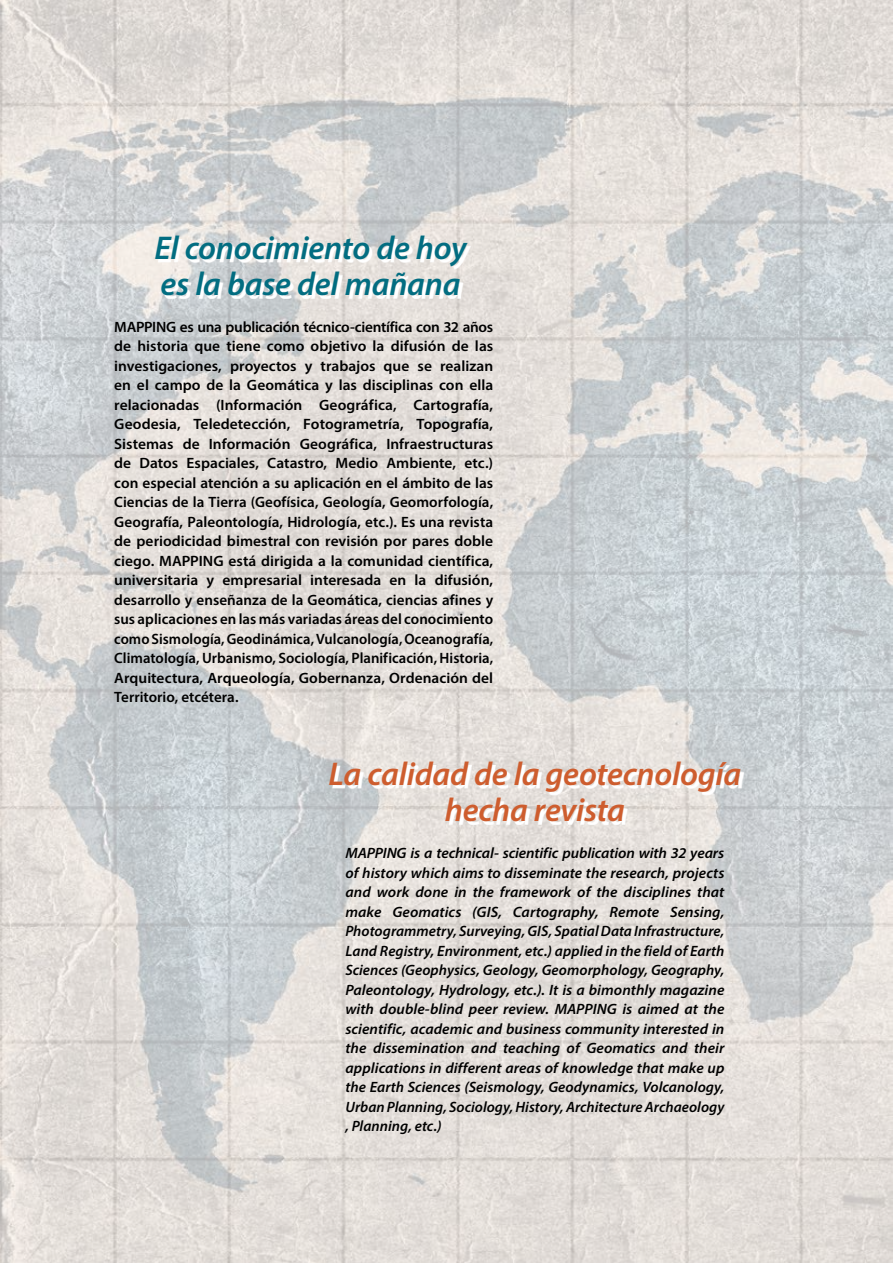
<style>
.page{position:relative;width:893px;height:1263px;background:#fff}
.page>*{position:absolute;margin:0;border:0;box-sizing:border-box;transform-origin:0 0}
.t1{font:italic 600 33px/36px "Myriad Pro";letter-spacing:-.01em;color:#ce5d2e;text-align:center}
.t2{font:italic 600 33px/36px "Myriad Pro";letter-spacing:-.005em;color:#026d81}
.t3{font:600 15px/19.5px "Myriad Pro";color:#000;text-align:justify}
.t4{font:italic 600 15px/19.5px "Myriad Pro";letter-spacing:.005em;color:#000;text-align:justify}
</style>
<div class="page">
<img style="left:0;top:0;width:893px;height:1263px">
<svg style="left:332px;top:765px;width:412px;height:60px;fill:#e6e1dd"></svg>
<svg style="left:158px;top:239px;width:313px;height:60px"></svg>
<h1 class="t2" style="left:154px;top:229px;width:314px">El conocimiento de hoy es la base del mañana</h1>
<p class="t3" style="left:114px;top:316px;width:380px">MAPPING es una publicación técnico-científica con 32 años de historia que tiene como objetivo la difusión de las investigaciones, proyectos y trabajos que se realizan en el campo de la Geomática y las disciplinas con ella relacionadas (Información Geográfica, Cartografía, Geodesia, Teledetección, Fotogrametría, Topografía, Sistemas de Información Geográfica, Infraestructuras de Datos Espaciales, Catastro, Medio Ambiente, etc.) con especial atención a su aplicación en el ámbito de las Ciencias de la Tierra (Geofísica, Geología, Geomorfología, Geografía, Paleontología, Hidrología, etc.). Es una revista de periodicidad bimestral con revisión por pares doble ciego. MAPPING está dirigida a la comunidad científica, universitaria y empresarial interesada en la difusión, desarrollo y enseñanza de la Geomática, ciencias afines y sus aplicaciones en las más variadas áreas del conocimiento como Sismología, Geodinámica, Vulcanología, Oceanografía, Climatología, Urbanismo, Sociología, Planificación, Historia, Arquitectura, Arqueología, Gobernanza, Ordenación del Territorio, etcétera.</p>
<h1 class="t1" style="left:329px;top:755px;width:414px">La calidad de la geotecnología hecha revista</h1>
<p class="t4" style="left:345px;top:843px;width:380px">MAPPING is a technical- scientific publication with 32 years of history which aims to disseminate the research, projects and work done in the framework of the disciplines that make Geomatics (GIS, Cartography, Remote Sensing, Photogrammetry, Surveying, GIS, Spatial Data Infrastructure, Land Registry, Environment, etc.) applied in the field of Earth Sciences (Geophysics, Geology, Geomorphology, Geography, Paleontology, Hydrology, etc.). It is a bimonthly magazine with double-blind peer review. MAPPING is aimed at the scientific, academic and business community interested in the dissemination and teaching of Geomatics and their applications in different areas of knowledge that make up the Earth Sciences (Seismology, Geodynamics, Volcanology, Urban Planning, Sociology, History, Architecture Archaeology , Planning, etc.)</p>
</div>
